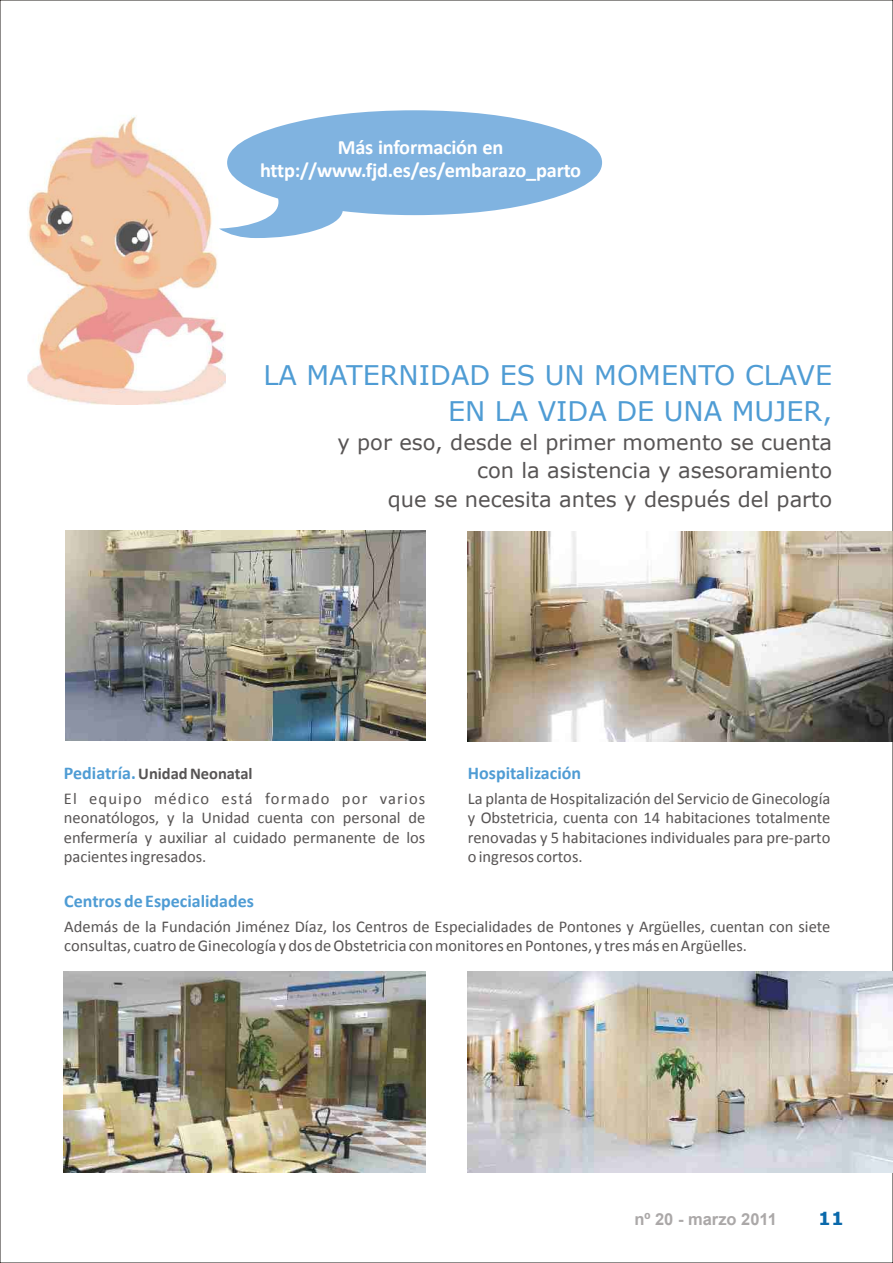
<style>
.page{position:relative;width:893px;height:1263px;background:#fff}
.page>*{position:absolute;margin:0;border:0;box-sizing:border-box;transform-origin:0 0}
.t1{font:27px/36.2px "Verdana";color:#4f9cd4;text-align:right}
.t2{font:21px/28px "Verdana";color:#575454;text-align:right}
.t3{font:700 20.4px/23.5px "Calibri";letter-spacing:-.01em;color:#fff;text-align:center}
.t4{font:700 18px "Calibri";color:#4f9cd4}
.t5{font:700 18px "Verdana";color:#0a69ab}
.t6{font:16.5px/19.2px "Calibri";color:#575454;text-align:justify}
.t7{font:16.5px/25.7px "Calibri";letter-spacing:.07em;color:#575454}
.t8{font:700 16.5px "Arial";color:#aba8a8}
.s1{font-weight:700;font-size:18px;color:#4f9cd4}
.s2{font-weight:700}
</style>
<div class="page">
<img style="left:27px;top:115px;width:198px;height:289px">
<img style="left:65px;top:531px;width:361px;height:209px">
<img style="left:64px;top:972px;width:361px;height:201px">
<img style="left:467px;top:971px;width:426px;height:201px">
<svg style="left:219px;top:110px;width:383px;height:128px;fill:#80b3e0"></svg>
<img style="left:468px;top:531px;width:425px;height:210px">
<p class="t3" style="left:260px;top:137px;width:323px">Más información en http://www.fjd.es/es/embarazo_parto</p>
<h1 class="t1" style="left:264px;top:359px;width:570px">LA MATERNIDAD ES UN MOMENTO CLAVE<br>EN LA VIDA DE UNA MUJER,</h1>
<p class="t2" style="left:337px;top:430px;width:496px">y por eso, desde el primer momento se cuenta con la asistencia y asesoramiento<br>que se necesita antes y después del parto</p>
<p class="t7" style="left:64px;top:762px;width:363px"><span class="s1">Pediatría.</span> <span class="s2">Unidad Neonatal<br></span>El equipo médico está formado por varios</p>
<p class="t6" style="left:64px;top:810px;width:363px">neonatólogos, y la Unidad cuenta con personal de enfermería y auxiliar al cuidado permanente de los pacientes ingresados.</p>
<p class="t4" style="left:468px;top:765px;width:115px">Hospitalización</p>
<p class="t6" style="left:468px;top:790px;width:364px">La planta de Hospitalización del Servicio de Ginecología y Obstetricia, cuenta con 14 habitaciones totalmente renovadas y 5 habitaciones individuales para pre-parto o ingresos cortos.</p>
<p class="t4" style="left:64px;top:893px;width:191px">Centros de Especialidades</p>
<p class="t6" style="left:64px;top:918px;width:768px">Además de la Fundación Jiménez Díaz, los Centros de Especialidades de Pontones y Argüelles, cuentan con siete consultas, cuatro de Ginecología y dos de Obstetricia con monitores en Pontones, y tres más en Argüelles.</p>
<p class="t8" style="left:634px;top:1212px;width:144px">nº 20 - marzo 2011</p>
<p class="t5" style="left:818px;top:1211px;width:27px">11</p>
</div>
